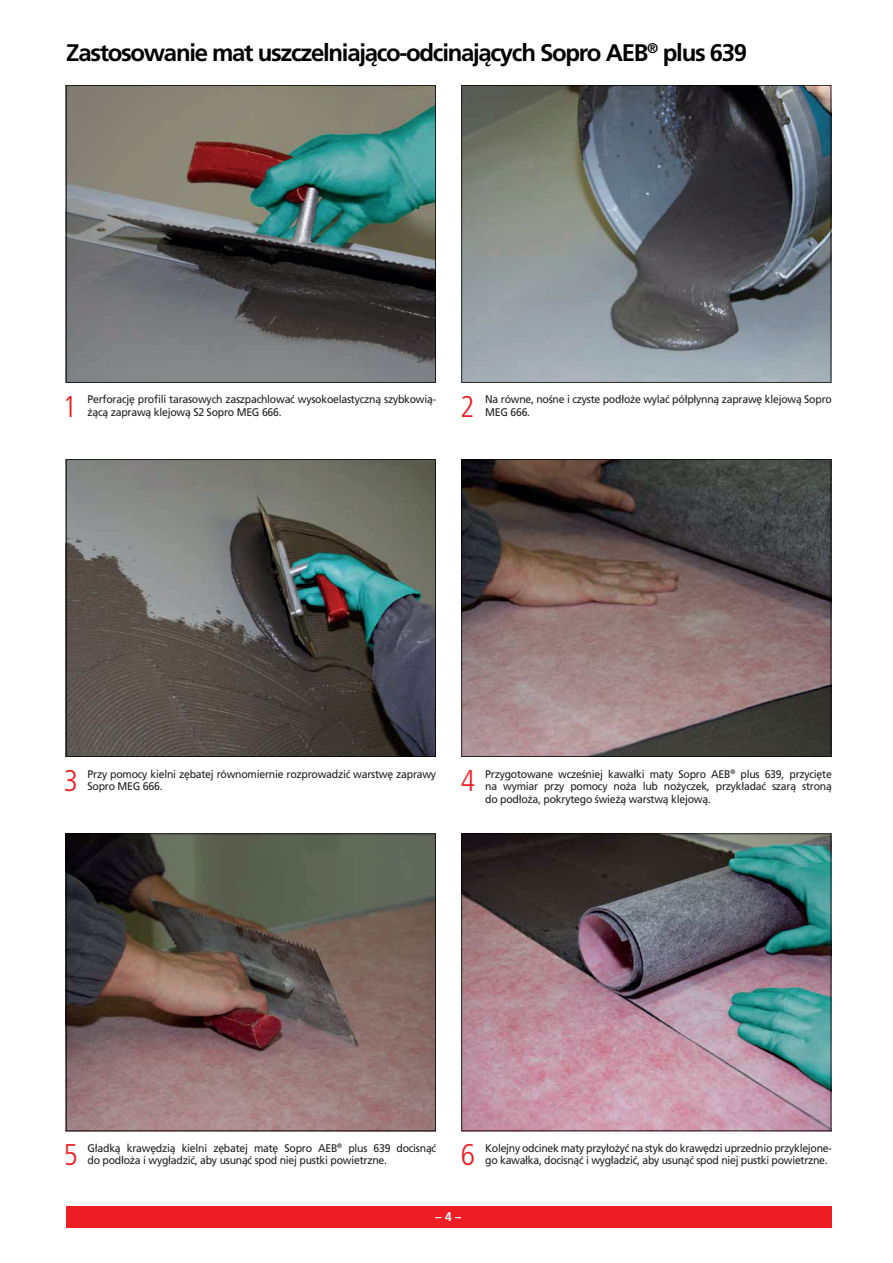
<style>
.page{position:relative;width:893px;height:1263px;background:#fff}
.page>*{position:absolute;margin:0;border:0;box-sizing:border-box;transform-origin:0 0}
.t1{font:300 condensed 30px "Frutiger LT Com";color:#ee1d24}
.t2{font:700 24px "Frutiger LT Com";letter-spacing:-.055em;color:#000001}
.t3{font:700 12.6px "Frutiger LT Com";color:#fff;scale:.95 1}
.t4{font:11.1px/12.6px "Frutiger LT Com";letter-spacing:-.025em;color:#231f20;text-align:justify;scale:.95 1}
</style>
<div class="page">
<div style="left:66px;top:1206px;width:765px;height:22px;background:#ee1d23"></div>
<svg style="left:66px;top:833px;width:370px;height:298px;background:#6f5e59"></svg>
<svg style="left:461px;top:459px;width:370px;height:298px;background:#6d5d5b"></svg>
<svg style="left:66px;top:459px;width:370px;height:298px;background:#5d5e5a"></svg>
<svg style="left:461px;top:85px;width:370px;height:298px;background:#6b7275"></svg>
<svg style="left:66px;top:85px;width:370px;height:298px;background:#636d69"></svg>
<img style="left:461px;top:833px;width:370px;height:298px">
<h2 class="t2" style="left:66px;top:38px;width:682px">Zastosowanie mat uszczelniająco-odcinających Sopro AEB<sup>®</sup> plus 639</h2>
<h1 class="t1" style="left:63px;top:389px;width:16px">1</h1>
<p class="t4" style="left:88px;top:393px;width:369px">Perforację profili tarasowych zaszpachlować wysokoelastyczną szybkowią-</p>
<p class="t4" style="left:88px;top:406px;width:206px">żącą zaprawą klejową S2 Sopro MEG 666.</p>
<h1 class="t1" style="left:460px;top:389px;width:16px">2</h1>
<p class="t4" style="left:485px;top:393px;width:366px">Na równe, nośne i czyste podłoże wylać półpłynną zaprawę klejową Sopro</p>
<p class="t4" style="left:485px;top:406px;width:49px">MEG 666.</p>
<h1 class="t1" style="left:64px;top:763px;width:16px">3</h1>
<p class="t4" style="left:88px;top:767px;width:368px">Przy pomocy kielni zębatej równomiernie rozprowadzić warstwę zaprawy</p>
<p class="t4" style="left:88px;top:780px;width:80px">Sopro MEG 666.</p>
<h1 class="t1" style="left:461px;top:763px;width:16px">4</h1>
<p class="t4" style="left:485px;top:767px;width:366px">Przygotowane wcześniej kawałki maty Sopro AEB<sup>®</sup> plus 639, przycięte na wymiar przy pomocy noża lub nożyczek, przykładać szarą stroną do podłoża, pokrytego świeżą warstwą klejową.</p>
<h1 class="t1" style="left:63px;top:1137px;width:16px">5</h1>
<p class="t4" style="left:88px;top:1142px;width:369px">Gładką krawędzią kielni zębatej matę Sopro AEB<sup>®</sup> plus 639 docisnąć</p>
<p class="t4" style="left:88px;top:1154px;width:317px">do podłoża i wygładzić, aby usunąć spod niej pustki powietrzne.</p>
<h1 class="t1" style="left:461px;top:1137px;width:16px">6</h1>
<p class="t4" style="left:485px;top:1142px;width:366px">Kolejny odcinek maty przyłożyć na styk do krawędzi uprzednio przyklejone-</p>
<p class="t4" style="left:485px;top:1154px;width:362px">go kawałka, docisnąć i wygładzić, aby usunąć spod niej pustki powietrzne.</p>
<p class="t3" style="left:435px;top:1209px;width:29px">– 4 –</p>
</div>
